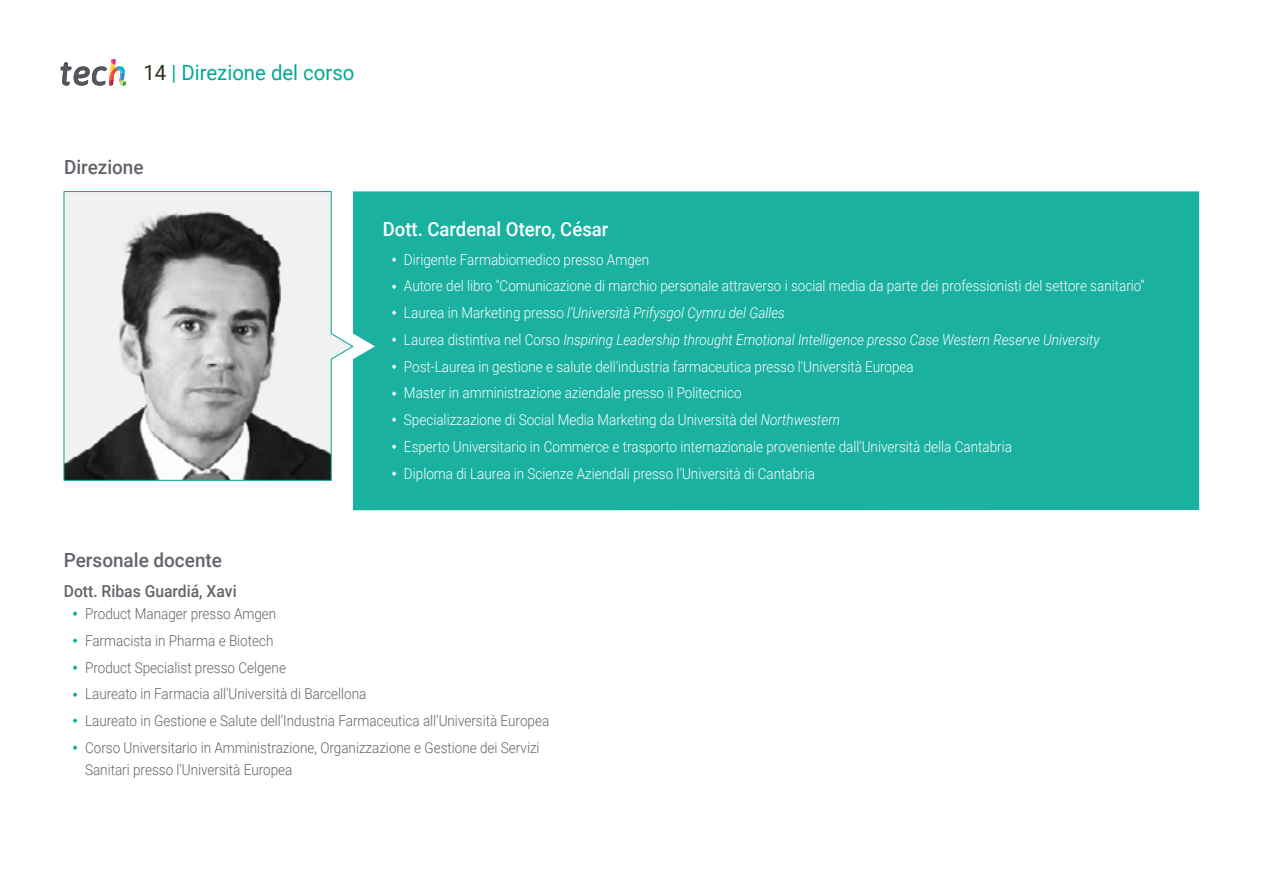
<style>
.page{position:relative;width:1263px;height:893px;background:#fff}
.page>*{position:absolute;margin:0;border:0;box-sizing:border-box;transform-origin:0 0}
.t1{font:21px "Roboto";color:#00a996}
.t2{font:500 19.5px "Roboto";color:#61646a}
.t3{font:500 19.5px "Roboto";color:#fff;scale:.95 1}
.t4{font:500 16.5px "Roboto";color:#61646a;scale:.95 1}
.t5{font:300 15px/26.7px "Roboto";color:#fff;scale:.9 1}
.t6{font:300 15px/26.7px "Roboto";color:#61646a;scale:.9 1}
.s1{color:#312e20}
.s2{font-style:italic}
</style>
<div class="page">
<div style="left:353px;top:191px;width:846px;height:319px;background:#1ab1a0"></div>
<svg style="left:64px;top:191px;width:289px;height:290px"></svg>
<svg style="left:61px;top:59px;width:65px;height:27px"></svg>
<svg style="left:392px;top:257px;width:5px;height:5px"></svg>
<svg style="left:392px;top:284px;width:5px;height:5px"></svg>
<svg style="left:392px;top:310px;width:5px;height:5px"></svg>
<svg style="left:392px;top:337px;width:5px;height:5px"></svg>
<svg style="left:392px;top:364px;width:5px;height:5px"></svg>
<svg style="left:392px;top:391px;width:5px;height:5px"></svg>
<svg style="left:392px;top:417px;width:5px;height:5px"></svg>
<svg style="left:392px;top:444px;width:5px;height:5px"></svg>
<svg style="left:392px;top:471px;width:5px;height:5px"></svg>
<h1 class="t1" style="left:144px;top:57px;width:213px"><span class="s1">14</span> | Direzione del corso</h1>
<h2 class="t2" style="left:64px;top:154px;width:81px">Direzione</h2>
<h2 class="t2" style="left:64px;top:547px;width:160px">Personale docente</h2>
<h2 class="t3" style="left:383px;top:215px;width:239px">Dott. Cardenal Otero, César</h2>
<p class="t5" style="left:404px;top:245px;width:824px">Dirigente Farmabiomedico presso Amgen<br>Autore del libro "Comunicazione di marchio personale attraverso i social media da parte dei professionisti del settore sanitario” Laurea in Marketing presso <span class="s2">l’Università Prifysgol Cymru del Galles<br></span>Laurea distintiva nel Corso <span class="s2">Inspiring Leadership throught Emotional Intelligence presso Case Western Reserve University </span>Post-Laurea in gestione e salute dell'industria farmaceutica presso l'Università Europea<br>Master in amministrazione aziendale presso il Politecnico<br>Specializzazione di Social Media Marketing da Università del <span class="s2">Northwestern<br></span>Esperto Universitario in Commerce e trasporto internazionale proveniente dall'Università della Cantabria<br>Diploma di Laurea in Scienze Aziendali presso l’Università di Cantabria</p>
<p class="t4" style="left:64px;top:579px;width:183px">Dott. Ribas Guardiá, Xavi</p>
<p class="t6" style="left:85px;top:600px;width:517px">Product Manager presso Amgen<br>Farmacista in Pharma e Biotech<br>Product Specialist presso Celgene<br>Laureato in Farmacia all'Università di Barcellona<br>Laureato in Gestione e Salute dell’Industria Farmaceutica all’Università Europea Corso Universitario in Amministrazione, Organizzazione e Gestione dei Servizi</p>
<p class="t6" style="left:85px;top:756px;width:232px">Sanitari presso l'Università Europea</p>
</div>
